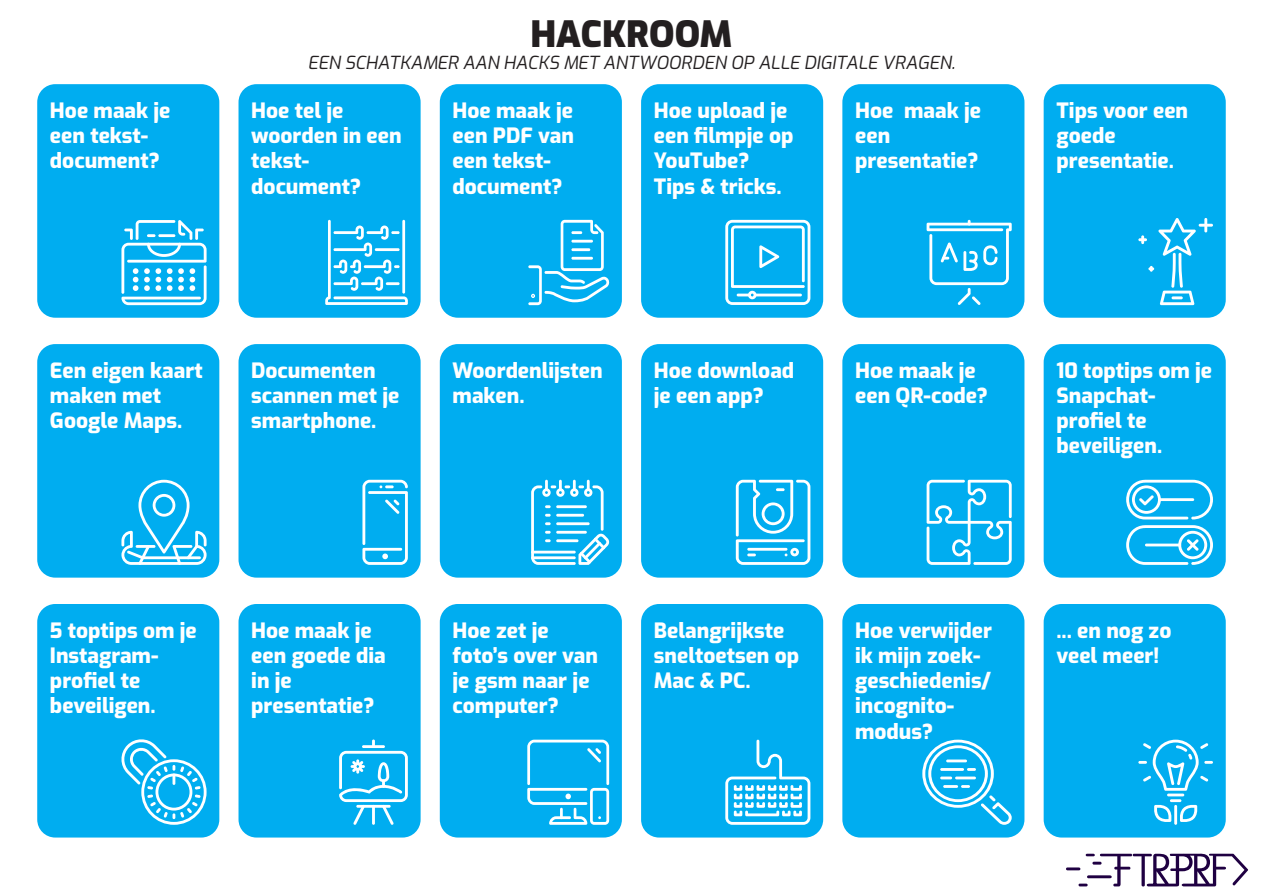
<style>
.page{position:relative;width:1263px;height:893px;background:#fff}
.page>*{position:absolute;margin:0;border:0;box-sizing:border-box;transform-origin:0 0}
.t1{font:900 36px "Exo";color:#231f20}
.t2{font:800 21px/25.2px "Exo";color:#fff}
.t3{font:italic 18px "Exo";color:#231f20}
</style>
<div class="page">
<svg style="left:1066px;top:853px;width:182px;height:33px"></svg>
<div style="left:37px;top:84px;width:182px;height:234px;background:#00adf0;border-radius:18px"></div>
<div style="left:37px;top:344px;width:182px;height:234px;background:#00adf0;border-radius:18px"></div>
<div style="left:37px;top:604px;width:182px;height:233px;background:#00adf0;border-radius:18px"></div>
<div style="left:641px;top:84px;width:182px;height:234px;background:#00adf0;border-radius:18px"></div>
<div style="left:641px;top:344px;width:182px;height:234px;background:#00adf0;border-radius:18px"></div>
<div style="left:641px;top:604px;width:182px;height:233px;background:#00adf0;border-radius:18px"></div>
<div style="left:238px;top:84px;width:183px;height:234px;background:#00adf0;border-radius:18px"></div>
<div style="left:238px;top:344px;width:183px;height:234px;background:#00adf0;border-radius:18px"></div>
<div style="left:238px;top:604px;width:183px;height:233px;background:#00adf0;border-radius:18px"></div>
<div style="left:842px;top:84px;width:182px;height:234px;background:#00adf0;border-radius:18px"></div>
<div style="left:842px;top:344px;width:182px;height:234px;background:#00adf0;border-radius:18px"></div>
<div style="left:842px;top:604px;width:182px;height:233px;background:#00adf0;border-radius:18px"></div>
<div style="left:1044px;top:604px;width:182px;height:233px;background:#00adf0;border-radius:18px"></div>
<div style="left:440px;top:84px;width:182px;height:234px;background:#00adf0;border-radius:18px"></div>
<div style="left:440px;top:344px;width:182px;height:234px;background:#00adf0;border-radius:18px"></div>
<div style="left:440px;top:604px;width:182px;height:233px;background:#00adf0;border-radius:18px"></div>
<div style="left:1044px;top:84px;width:182px;height:234px;background:#00adf0;border-radius:18px"></div>
<div style="left:1044px;top:344px;width:182px;height:234px;background:#00adf0;border-radius:18px"></div>
<svg style="left:121px;top:480px;width:86px;height:85px"></svg>
<svg style="left:362px;top:480px;width:46px;height:85px"></svg>
<svg style="left:725px;top:220px;width:85px;height:85px"></svg>
<hr style="left:1204px;top:218px;width:3px;height:14px;background:#fff">
<hr style="left:1199px;top:224px;width:14px;height:3px;background:#fff">
<svg style="left:1138px;top:218px;width:58px;height:87px"></svg>
<svg style="left:736px;top:480px;width:74px;height:85px"></svg>
<svg style="left:527px;top:740px;width:82px;height:85px"></svg>
<svg style="left:121px;top:220px;width:86px;height:85px"></svg>
<hr style="left:158px;top:234px;width:17px;height:3px;background:#fff">
<svg style="left:528px;top:220px;width:82px;height:85px"></svg>
<svg style="left:325px;top:220px;width:83px;height:85px"></svg>
<hr style="left:402px;top:220px;width:3px;height:74px;background:#fff">
<hr style="left:386px;top:282px;width:14px;height:3px;background:#fff">
<svg style="left:926px;top:220px;width:86px;height:85px"></svg>
<svg style="left:339px;top:739px;width:69px;height:86px"></svg>
<svg style="left:725px;top:740px;width:85px;height:85px"></svg>
<svg style="left:121px;top:739px;width:86px;height:86px"></svg>
<svg style="left:1126px;top:480px;width:87px;height:39px"></svg>
<svg style="left:1126px;top:525px;width:87px;height:40px"></svg>
<svg style="left:926px;top:480px;width:86px;height:85px"></svg>
<svg style="left:531px;top:480px;width:79px;height:85px"></svg>
<svg style="left:922px;top:740px;width:90px;height:85px"></svg>
<hr style="left:955px;top:776px;width:21px;height:3px;background:#fff">
<hr style="left:1174px;top:805px;width:3px;height:20px;background:#fff">
<svg style="left:1138px;top:740px;width:75px;height:82px"></svg>
<p class="t2" style="left:50px;top:96px;width:122px">Hoe maak je een tekst&shy;document?</p>
<h1 class="t1" style="left:530px;top:6px;width:204px">HACKROOM</h1>
<p class="t3" style="left:308px;top:49px;width:649px">EEN SCHATKAMER AAN HACKS MET ANTWOORDEN OP ALLE DIGITALE VRAGEN.</p>
<p class="t2" style="left:251px;top:96px;width:152px">Hoe tel je woorden in een tekst&shy;document?</p>
<p class="t2" style="left:453px;top:96px;width:123px">Hoe maak je een PDF van een tekst&shy;document?</p>
<p class="t2" style="left:654px;top:96px;width:141px">Hoe upload je een filmpje op<br>YouTube?<br>Tips &amp; tricks.</p>
<p class="t2" style="left:855px;top:96px;width:127px">Hoe maak je een presentatie?</p>
<p class="t2" style="left:1056px;top:96px;width:133px">Tips voor een goede presentatie.</p>
<p class="t2" style="left:50px;top:356px;width:154px">Een eigen kaart maken met<br>Google Maps.</p>
<p class="t2" style="left:251px;top:356px;width:150px">Documenten scannen met je smartphone.</p>
<p class="t2" style="left:453px;top:356px;width:152px">Woordenlijsten maken.</p>
<p class="t2" style="left:654px;top:356px;width:142px">Hoe download je een app?</p>
<p class="t2" style="left:855px;top:356px;width:134px">Hoe maak je een QR-code?</p>
<p class="t2" style="left:1056px;top:356px;width:157px">10 toptips om je<br>Snapchat&shy;profiel te beveiligen.</p>
<p class="t2" style="left:50px;top:616px;width:148px">5 toptips om je<br>Instagram&shy;profiel te beveiligen.</p>
<p class="t2" style="left:251px;top:616px;width:136px">Hoe maak je een goede dia in je presentatie?</p>
<p class="t2" style="left:453px;top:616px;width:147px">Hoe zet je foto’s over van je gsm naar je computer?</p>
<p class="t2" style="left:654px;top:616px;width:147px">Belangrijkste sneltoetsen op<br>Mac &amp; PC.</p>
<p class="t2" style="left:855px;top:616px;width:139px">Hoe verwijder ik mijn zoek&shy;geschiedenis/ incognito&shy;modus?</p>
<p class="t2" style="left:1056px;top:616px;width:116px">... en nog zo veel meer!</p>
</div>
